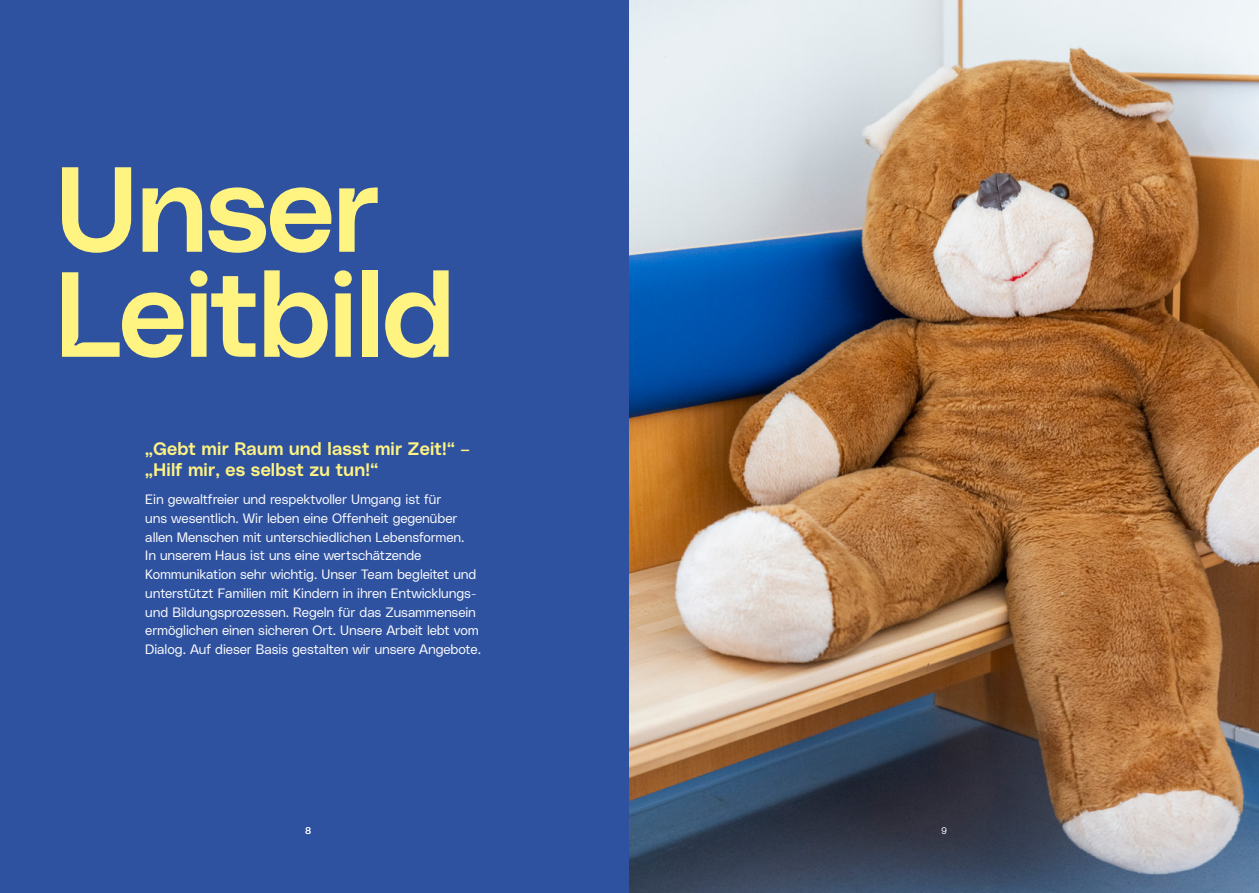
<style>
.page{position:relative;width:1259px;height:893px;background:#2f52a0}
.page>*{position:absolute;margin:0;border:0;box-sizing:border-box;transform-origin:0 0}
.t1{font:120px/105px "Lentia Nova Median";letter-spacing:-.015em;color:#fff482}
.t2{font:18px/21.6px "Lentia Nova Median";letter-spacing:.01em;color:#fff482}
.t3{font:13.5px/18.8px "Lentia Nova Slim";letter-spacing:-.01em;color:#fff}
.t4{font:9.6px "Lentia Nova Slim";color:#fff}
</style>
<div class="page">
<img style="left:629px;top:0;width:630px;height:893px">
<h1 class="t1" style="left:55px;top:147px;width:401px">Unser<br>Leitbild</h1>
<h2 class="t2" style="left:145px;top:436px;width:326px">„Gebt mir Raum und lasst mir Zeit!“ – „Hilf mir, es selbst zu tun!“</h2>
<p class="t3" style="left:145px;top:489px;width:337px">Ein gewaltfreier und respektvoller Umgang ist für<br>uns wesentlich. Wir leben eine Offenheit gegenüber allen Menschen mit unterschiedlichen Lebensformen.<br>In unserem Haus ist uns eine wertschätzende Kommunikation sehr wichtig. Unser Team begleitet und unterstützt Familien mit Kindern in ihren Entwicklungs&shy;und Bildungsprozessen. Regeln für das Zusammensein ermöglichen einen sicheren Ort. Unsere Arbeit lebt vom Dialog. Auf dieser Basis gestalten wir unsere Angebote.</p>
<p class="t4" style="left:305px;top:824px;width:8px">8</p>
<p class="t4" style="left:941px;top:824px;width:8px">9</p>
</div>
